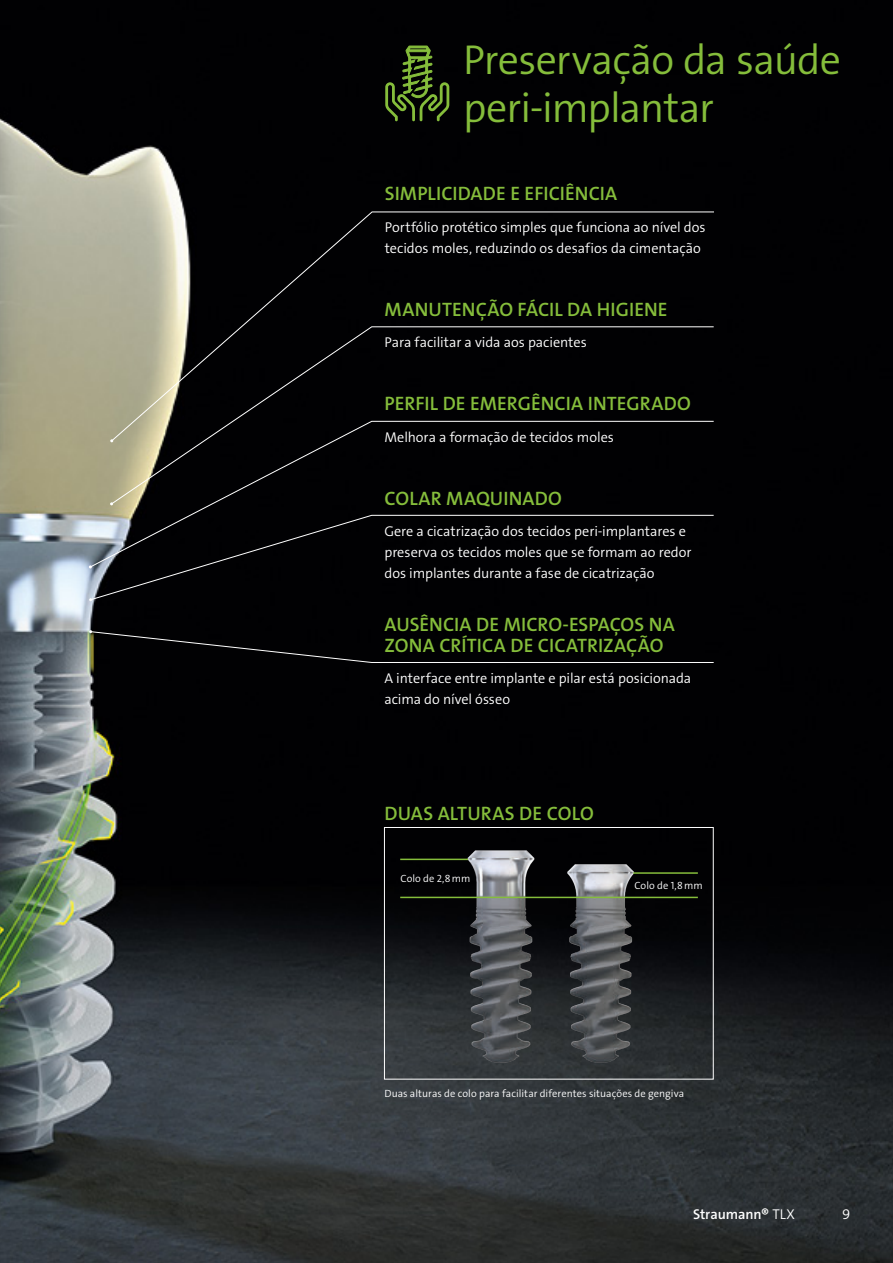
<style>
.page{position:relative;width:893px;height:1263px;background:#fff}
.page>*{position:absolute;margin:0;border:0;box-sizing:border-box;transform-origin:0 0}
.t1{font:42px/48px "The Sans LP4 Se Lig";letter-spacing:-.02em;color:#85bd3b}
.Benefit_Title{font:19.5px/21px "The Sans LP6 Se Bld";letter-spacing:.005em;color:#85bd3b}
.Benefit_Description{font:14.25px/21px "The Sans LP4 Se Lig";letter-spacing:-.005em;color:#fff}
.t2{font:14.25px "The Sans LP6 Se Bld";letter-spacing:-.005em;color:#fff}
.Pagina_Right{font:14.25px "The Sans LP4 Se Lig";color:#fff}
.t3{font:10.5px "The Sans LP4 Se Lig";letter-spacing:.01em;color:#fff}
.s1{font-family:"The Sans LP4 Se Lig"}
</style>
<div class="page">
<img style="left:0;top:0;width:893px;height:1263px">
<div style="left:89px;top:630px;width:625px;height:33px;background:#010103"></div>
<div style="left:90px;top:568px;width:624px;height:33px;background:#010103"></div>
<svg style="left:89px;top:421px;width:625px;height:147px;background:#121212"></svg>
<svg style="left:111px;top:211px;width:604px;height:231px;background:#1a1a19"></svg>
<img style="left:432px;top:832px;width:234px;height:243px">
<div style="left:384px;top:827px;width:330px;height:252px;border:1px solid #fff"></div>
<hr style="left:400px;top:897px;width:298px;height:1px;background:#85bd3b">
<hr style="left:633px;top:872px;width:65px;height:2px;background:#85bd3b">
<hr style="left:400px;top:859px;width:68px;height:1px;background:#85bd3b">
<svg style="left:385px;top:45px;width:64px;height:76px;background:#283913"></svg>
<p class="t1" style="left:463px;top:36px;width:379px">Preservação da saúde peri-implantar</p>
<p class="Benefit_Title" style="left:385px;top:183px;width:234px">SIMPLICIDADE E EFICIÊNCIA</p>
<p class="Benefit_Description" style="left:385px;top:216px;width:322px">Portfólio protético simples que funciona ao nível dos tecidos moles, reduzindo os desafios da cimentação</p>
<p class="Benefit_Title" style="left:385px;top:299px;width:285px">MANUTENÇÃO FÁCIL DA HIGIENE</p>
<p class="Benefit_Description" style="left:384px;top:332px;width:204px">Para facilitar a vida aos pacientes</p>
<p class="Benefit_Title" style="left:385px;top:393px;width:308px">PERFIL DE EMERGÊNCIA INTEGRADO</p>
<p class="Benefit_Description" style="left:384px;top:426px;width:231px">Melhora a formação de tecidos moles</p>
<p class="Benefit_Title" style="left:385px;top:488px;width:179px">COLAR MAQUINADO</p>
<p class="Benefit_Description" style="left:384px;top:521px;width:309px">Gere a cicatrização dos tecidos peri-implantares e preserva os tecidos moles que se formam ao redor</p>
<p class="Benefit_Description" style="left:384px;top:563px;width:272px">dos implantes durante a fase de cicatrização</p>
<p class="Benefit_Title" style="left:385px;top:614px;width:292px">AUSÊNCIA DE MICRO-ESPAÇOS NA<br>ZONA CRÍTICA DE CICATRIZAÇÃO</p>
<p class="Benefit_Description" style="left:384px;top:668px;width:308px">A interface entre implante e pilar está posicionada acima do nível ósseo</p>
<p class="Benefit_Title" style="left:385px;top:803px;width:211px">DUAS ALTURAS DE COLO</p>
<p class="t3" style="left:400px;top:871px;width:71px">Colo de 2,8mm</p>
<p class="t3" style="left:634px;top:878px;width:70px">Colo de 1,8mm</p>
<p class="t3" style="left:384px;top:1087px;width:301px">Duas alturas de colo para facilitar diferentes situações de gengiva</p>
<p class="t2" style="left:693px;top:1205px;width:103px">Straumann® <span class="s1">TLX</span></p>
<p class="Pagina_Right" style="left:842px;top:1205px;width:10px">9</p>
</div>
